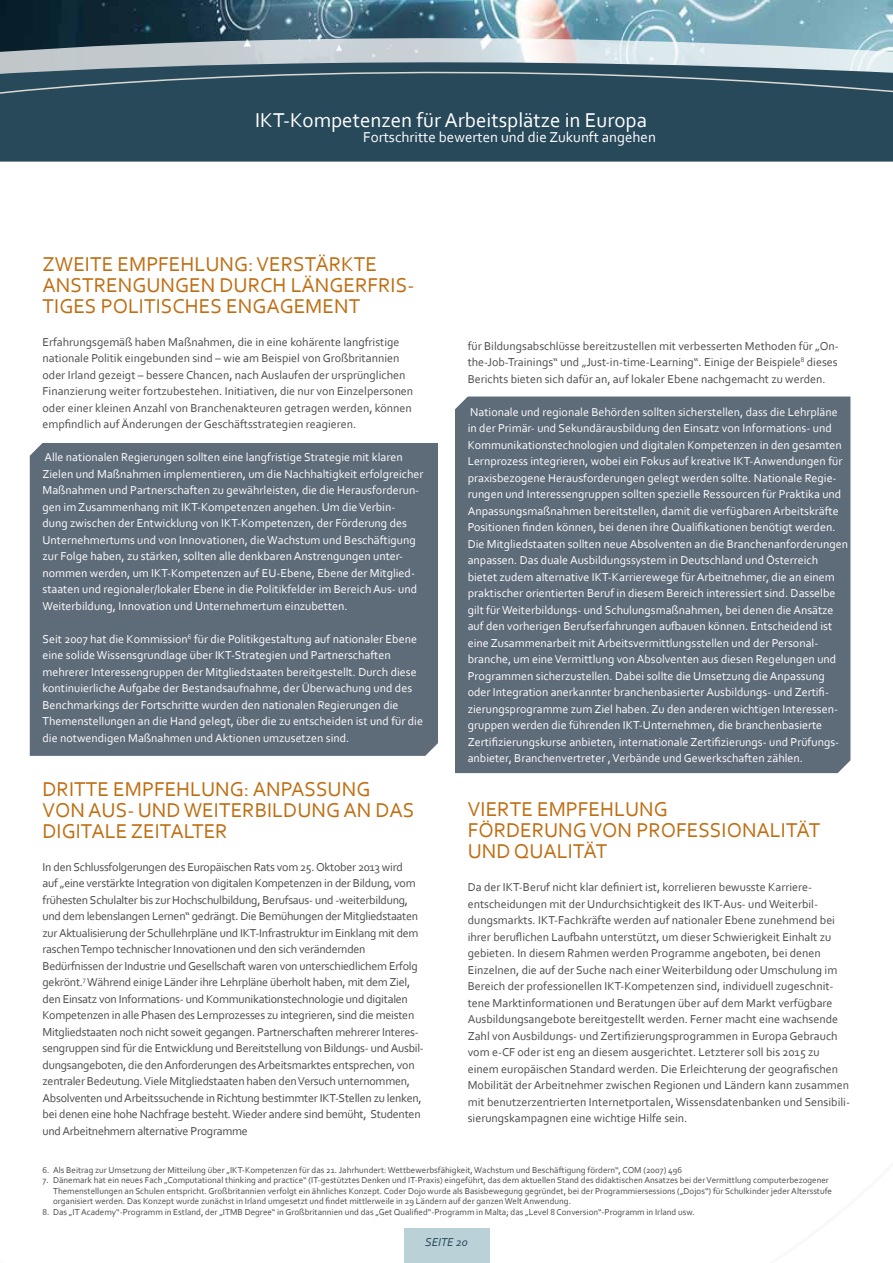
<style>
.page{position:relative;width:893px;height:1263px;background:#fff}
.page>*{position:absolute;margin:0;border:0;box-sizing:border-box;transform-origin:0 0}
.t1{font:21px/21px "Corbel";color:#bf6f13}
.t2{font:21px "Corbel";color:#fff}
.t3{font:15px "Corbel";color:#fff}
.t4{font:12px/16.5px "Corbel";color:#fff}
.t5{font:12px/16.5px "Corbel";color:#4b4b4d}
.t6{font:12px/16.5px "Corbel";letter-spacing:-.02em;color:#4b4b4d}
.t7{font:italic 12px "Corbel";color:#28495a}
.t8{font:9px/10.5px "Corbel";color:#4b4b4d}
</style>
<div class="page">
<div style="left:30px;top:443px;width:408px;height:313px;background:#5e6b79"></div>
<div style="left:455px;top:396px;width:395px;height:377px;background:#5e6b79"></div>
<img style="left:0;top:0;width:893px;height:37px">
<svg style="left:0;top:37px;width:893px;height:9px;background:#89a0a9"></svg>
<svg style="left:0;top:152px;width:893px;height:10px;background:#305060"></svg>
<svg style="left:0;top:46px;width:893px;height:106px;background:#496573"></svg>
<div style="left:404px;top:1229px;width:85px;height:34px;background:#bad1d8"></div>
<h1 class="t2" style="left:255px;top:107px;width:393px">IKT-Kompetenzen für Arbeitsplätze in Europa</h1>
<p class="t3" style="left:363px;top:128px;width:294px">Fortschritte bewerten und die Zukunft angehen</p>
<h1 class="t1" style="left:43px;top:253px;width:373px">ZWEITE EMPFEHLUNG: VERSTÄRKTE<br>ANSTRENGUNGEN DURCH LÄNGERFRIS-<br>TIGES POLITISCHES ENGAGEMENT</h1>
<p class="t5" style="left:43px;top:333px;width:372px">Erfahrungsgemäß haben Maßnahmen, die in eine kohärente langfristige nationale Politik eingebunden sind – wie am Beispiel von Großbritannien oder Irland gezeigt – bessere Chancen, nach Auslaufen der ursprünglichen Finanzierung weiter fortzubestehen. Initiativen, die nur von Einzelpersonen oder einer kleinen Anzahl von Branchenakteuren getragen werden, können empfindlich auf Änderungen der Geschäftsstrategien reagieren.</p>
<p class="t4" style="left:43px;top:449px;width:382px">Alle nationalen Regierungen sollten eine langfristige Strategie mit klaren Zielen und Maßnahmen implementieren, um die Nachhaltigkeit erfolgreicher Maßnahmen und Partnerschaften zu gewährleisten, die die Herausforderun&shy;gen im Zusammenhang mit IKT-Kompetenzen angehen. Um die Verbin&shy;dung zwischen der Entwicklung von IKT-Kompetenzen, der Förderung des Unternehmertums und von Innovationen, die Wachstum und Beschäftigung zur Folge haben, zu stärken, sollten alle denkbaren Anstrengungen unter&shy;nommen werden, um IKT-Kompetenzen auf EU-Ebene, Ebene der Mitglied&shy;staaten und regionaler/lokaler Ebene in die Politikfelder im Bereich Aus- und Weiterbildung, Innovation und Unternehmertum einzubetten.</p>
<p class="t4" style="left:43px;top:630px;width:382px">Seit 2007 hat die Kommission<sup>6</sup> für die Politikgestaltung auf nationaler Ebene eine solide Wissensgrundlage über IKT-Strategien und Partnerschaften mehrerer Interessengruppen der Mitgliedstaaten bereitgestellt. Durch diese kontinuierliche Aufgabe der Bestandsaufnahme, der Überwachung und des Benchmarkings der Fortschritte wurden den nationalen Regierungen die Themenstellungen an die Hand gelegt, über die zu entscheiden ist und für die die notwendigen Maßnahmen und Aktionen umzusetzen sind.</p>
<h1 class="t1" style="left:43px;top:778px;width:374px">DRITTE EMPFEHLUNG: ANPASSUNG<br>VON AUS- UND WEITERBILDUNG AN DAS<br>DIGITALE ZEITALTER</h1>
<p class="t6" style="left:43px;top:858px;width:383px">In den Schlussfolgerungen des Europäischen Rats vom 25.Oktober 2013 wird<br>auf „eine verstärkte Integration von digitalen Kompetenzen in der Bildung, vom frühesten Schulalter bis zur Hochschulbildung, Berufsaus- und -weiterbildung, und dem lebenslangen Lernen“ gedrängt. Die Bemühungen der Mitgliedstaaten zur Aktualisierung der Schullehrpläne und IKT-Infrastruktur im Einklang mit dem raschen Tempo technischer Innovationen und den sich verändernden Bedürfnissen der Industrie und Gesellschaft waren von unterschiedlichem Erfolg gekrönt.<sup>7</sup> Während einige Länder ihre Lehrpläne überholt haben, mit dem Ziel, den Einsatz von Informations- und Kommunikationstechnologie und digitalen Kompetenzen in alle Phasen des Lernprozesses zu integrieren, sind die meisten Mitgliedstaaten noch nicht soweit gegangen. Partnerschaften mehrerer Interes&shy;sengruppen sind für die Entwicklung und Bereitstellung von Bildungs- und Ausbil&shy;dungsangeboten, die den Anforderungen des Arbeitsmarktes entsprechen, von zentraler Bedeutung. Viele Mitgliedstaaten haben den Versuch unternommen, Absolventen und Arbeitssuchende in Richtung bestimmter IKT-Stellen zu lenken, bei denen eine hohe Nachfrage besteht. Wieder andere sind bemüht, Studenten und Arbeitnehmern alternative Programme</p>
<p class="t5" style="left:468px;top:337px;width:373px;text-align:justify">für Bildungsabschlüsse bereitzustellen mit verbesserten Methoden für „On&shy;the-Job-Trainings“ und „Just-in-time-Learning“. Einige der Beispiele<sup>8</sup> dieses Berichts bieten sich dafür an, auf lokaler Ebene nachgemacht zu werden.</p>
<p class="t4" style="left:468px;top:403px;width:382px">Nationale und regionale Behörden sollten sicherstellen, dass die Lehrpläne<br>in der Primär- und Sekundärausbildung den Einsatz von Informations- und Kommunikationstechnologien und digitalen Kompetenzen in den gesamten Lernprozess integrieren, wobei ein Fokus auf kreative IKT-Anwendungen für praxisbezogene Herausforderungen gelegt werden sollte. Nationale Regie&shy;rungen und Interessengruppen sollten spezielle Ressourcen für Praktika und Anpassungsmaßnahmen bereitstellen, damit die verfügbaren Arbeitskräfte Positionen finden können, bei denen ihre Qualifikationen benötigt werden.<br>Die Mitgliedstaaten sollten neue Absolventen an die Branchenanforderungen anpassen. Das duale Ausbildungssystem in Deutschland und Österreich bietet zudem alternative IKT-Karrierewege für Arbeitnehmer, die an einem praktischer orientierten Beruf in diesem Bereich interessiert sind. Dasselbe gilt für Weiterbildungs- und Schulungsmaßnahmen, bei denen die Ansätze auf den vorherigen Berufserfahrungen aufbauen können. Entscheidend ist eine Zusammenarbeit mit Arbeitsvermittlungsstellen und der Personal&shy;branche, um eine Vermittlung von Absolventen aus diesen Regelungen und Programmen sicherzustellen. Dabei sollte die Umsetzung die Anpassung oder Integration anerkannter branchenbasierter Ausbildungs- und Zertifi&shy;zierungsprogramme zum Ziel haben. Zu den anderen wichtigen Interessen&shy;gruppen werden die führenden IKT-Unternehmen, die branchenbasierte Zertifizierungskurse anbieten, internationale Zertifizierungs- und Prüfungs&shy;anbieter, Branchenvertreter , Verbände und Gewerkschaften zählen.</p>
<h1 class="t1" style="left:468px;top:798px;width:354px">VIERTE EMPFEHLUNG<br>FÖRDERUNG VON PROFESSIONALITÄT<br>UND QUALITÄT</h1>
<p class="t5" style="left:468px;top:879px;width:384px">Da der IKT-Beruf nicht klar definiert ist, korrelieren bewusste Karriere&shy;entscheidungen mit der Undurchsichtigkeit des IKT-Aus- und Weiterbil&shy;dungsmarkts. IKT-Fachkräfte werden auf nationaler Ebene zunehmend bei ihrer beruflichen Laufbahn unterstützt, um dieser Schwierigkeit Einhalt zu gebieten. In diesem Rahmen werden Programme angeboten, bei denen Einzelnen, die auf der Suche nach einer Weiterbildung oder Umschulung im Bereich der professionellen IKT-Kompetenzen sind, individuell zugeschnit&shy;tene Marktinformationen und Beratungen über auf dem Markt verfügbare Ausbildungsangebote bereitgestellt werden. Ferner macht eine wachsende Zahl von Ausbildungs- und Zertifizierungsprogrammen in Europa Gebrauch vom e-CF oder ist eng an diesem ausgerichtet. Letzterer soll bis 2015 zu einem europäischen Standard werden. Die Erleichterung der geografischen Mobilität der Arbeitnehmer zwischen Regionen und Ländern kann zusammen mit benutzerzentrierten Internetportalen, Wissensdatenbanken und Sensibili&shy;sierungskampagnen eine wichtige Hilfe sein.</p>
<p class="t8" style="left:43px;top:1164px;width:641px">6. Als Beitrag zur Umsetzung der Mitteilung über „IKT-Kompetenzen für das 21. Jahrhundert: Wettbewerbsfähigkeit, Wachstum und Beschäftigung fördern“, COM (2007) 496</p>
<p class="t8" style="left:53px;top:1175px;width:781px;text-indent:-11px">7. Dänemark hat ein neues Fach „Computational thinking and practice“ (IT-gestütztes Denken und IT-Praxis) eingeführt, das dem aktuellen Stand des didaktischen Ansatzes bei der Vermittlung computerbezogener<br>Themenstellungen an Schulen entspricht. Großbritannien verfolgt ein ähnliches Konzept. Coder Dojo wurde als Basisbewegung gegründet, bei der Programmiersessions („Dojos“) für Schulkinder jeder Altersstufe organisiert werden. Das Konzept wurde zunächst in Irland umgesetzt und findet mittlerweile in 29 Ländern auf der ganzen Welt Anwendung.</p>
<p class="t8" style="left:43px;top:1206px;width:654px">8. Das „IT Academy“-Programm in Estland, der „ITMB Degree“ in Großbritannien und das „Get Qualified“-Programm in Malta; das „Level 8 Conversion“-Programm in Irland usw.</p>
<p class="t7" style="left:425px;top:1235px;width:44px">SEITE 20</p>
</div>
